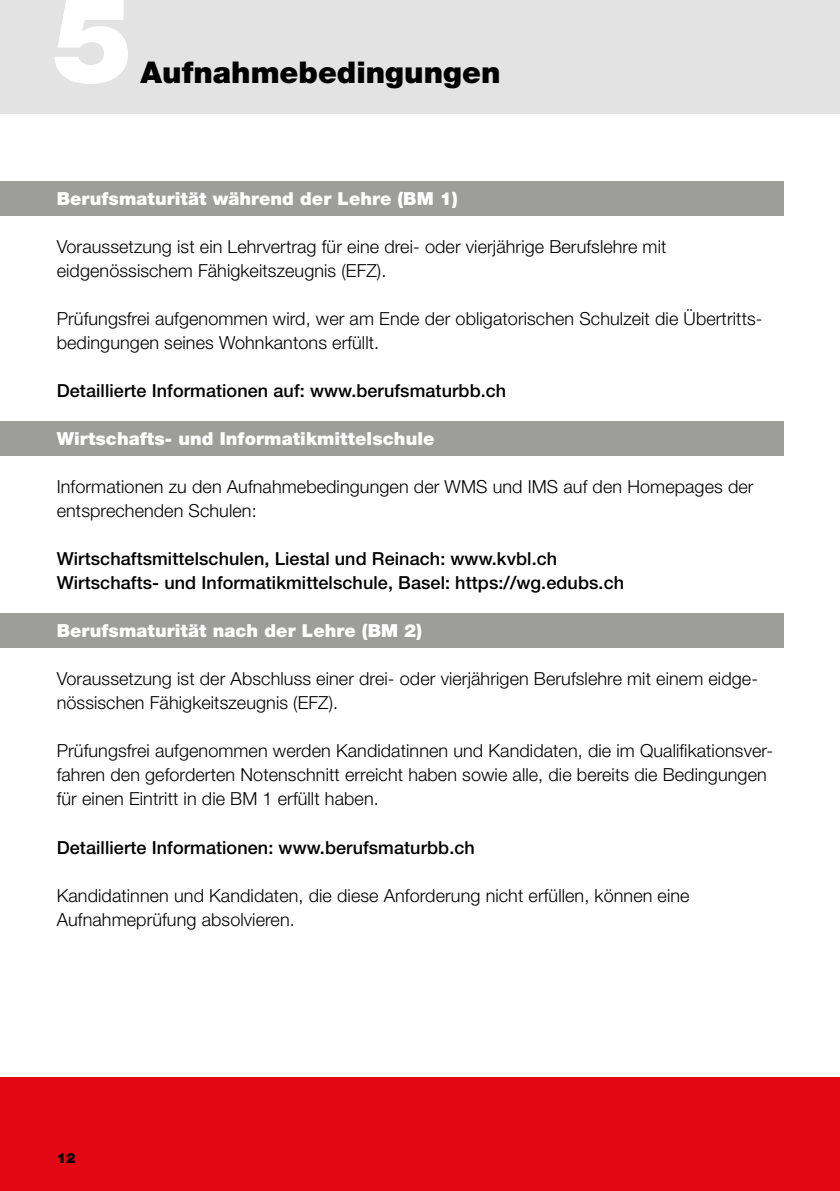
<style>
.page{position:relative;width:840px;height:1191px;background:#fff}
.page>*{position:absolute;margin:0;border:0;box-sizing:border-box;transform-origin:0 0}
.t1{font:900 120px "Helvetica Neue";color:#fff}
.t2{font:900 30px "Helvetica Neue";color:#000}
.t3{font:300 18px/24px "Helvetica Neue";letter-spacing:.005em;color:#000}
.t4{font:500 18px/24px "Helvetica Neue";letter-spacing:.005em;color:#000}
.t5{font:900 18px "Helvetica Neue";letter-spacing:.005em;color:#fff}
.t6{font:900 14px "Helvetica Neue";color:#000}
</style>
<div class="page">
<div style="left:0;top:0;width:839px;height:113px;background:#e3e3e3"></div>
<div style="left:0;top:182px;width:782px;height:34px;background:#9d9d9c"></div>
<div style="left:0;top:422px;width:782px;height:34px;background:#9d9d9c"></div>
<div style="left:0;top:614px;width:782px;height:34px;background:#9d9d9c"></div>
<div style="left:0;top:1077px;width:839px;height:114px;background:#e30613"></div>
<h1 class="t1" style="left:53px;top:-31px;width:82px">5</h1>
<h2 class="t2" style="left:140px;top:54px;width:361px">Aufnahmebedingungen</h2>
<p class="t5" style="left:57px;top:188px;width:402px">Berufsmaturität während der Lehre (BM 1)</p>
<p class="t3" style="left:57px;top:234px;width:611px">Voraussetzung ist ein Lehrvertrag für eine drei- oder vierjährige Berufslehre mit eidgenössischem Fähigkeitszeugnis (EFZ).</p>
<p class="t3" style="left:57px;top:306px;width:706px">Prüfungsfrei aufgenommen wird, wer am Ende der obligatorischen Schulzeit die Übertritts&shy;bedingungen seines Wohnkantons erfüllt.</p>
<p class="t4" style="left:57px;top:379px;width:451px">Detaillierte Informationen auf: www.berufsmaturbb.ch</p>
<p class="t5" style="left:57px;top:428px;width:379px">Wirtschafts- und Informatikmittelschule</p>
<p class="t3" style="left:57px;top:474px;width:698px">Informationen zu den Aufnahmebedingungen der WMS und IMS auf den Homepages der entsprechenden Schulen:</p>
<p class="t4" style="left:57px;top:547px;width:568px">Wirtschaftsmittelschulen, Liestal und Reinach: www.kvbl.ch<br>Wirtschafts- und Informatikmittelschule, Basel: https://wg.edubs.ch</p>
<p class="t5" style="left:57px;top:620px;width:366px">Berufsmaturität nach der Lehre (BM 2)</p>
<p class="t3" style="left:57px;top:666px;width:702px">Voraussetzung ist der Abschluss einer drei- oder vierjährigen Berufslehre mit einem eidge&shy;nössischen Fähigkeitszeugnis (EFZ).</p>
<p class="t3" style="left:57px;top:738px;width:717px">Prüfungsfrei aufgenommen werden Kandidatinnen und Kandidaten, die im Qualifikationsver&shy;fahren den geforderten Notenschnitt erreicht haben sowie alle, die bereits die Bedingungen für einen Eintritt in die BM 1 erfüllt haben.</p>
<p class="t4" style="left:57px;top:835px;width:419px">Detaillierte Informationen: www.berufsmaturbb.ch</p>
<p class="t3" style="left:57px;top:882px;width:634px">Kandidatinnen und Kandidaten, die diese Anforderung nicht erfüllen, können eine<br>Aufnahmeprüfung absolvieren.</p>
<p class="t6" style="left:57px;top:1149px;width:20px">12</p>
</div>
